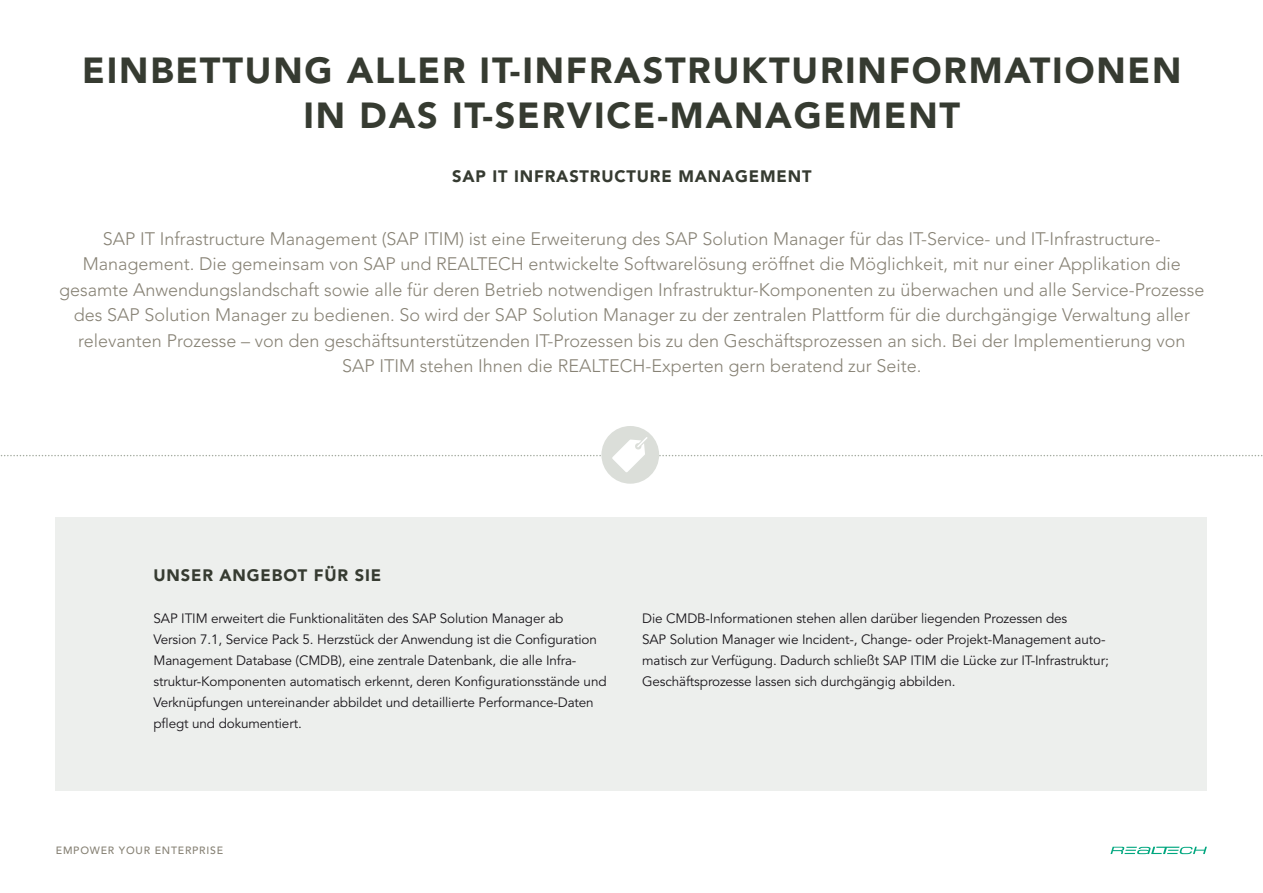
<style>
.page{position:relative;width:1263px;height:893px;background:#fff}
.page>*{position:absolute;margin:0;border:0;box-sizing:border-box;transform-origin:0 0}
.headline{font:900 36px/45px "Avenir LT Std";letter-spacing:.05em;color:#363b31;text-align:center}
.subline{font:300 18px/25.5px "Avenir LT Std";color:#878275;text-align:center}
.headline_abschnitt{font:900 16.5px "Avenir LT Std";letter-spacing:.05em;color:#363b31}
.copy{font:13.5px/21px "Avenir LT Std";letter-spacing:-.01em;color:#1a171c}
.t1{font:500 10.5px "Avenir LT Std";letter-spacing:.075em;color:#878275}
</style>
<div class="page">
<svg style="left:1110px;top:847px;width:97px;height:7px"></svg>
<div style="left:56px;top:518px;width:1151px;height:273px;background:#edefed"></div>
<div style="left:601px;top:426px;width:58px;height:58px;background:#dbded9;border-radius:50%"></div>
<svg style="left:0;top:437px;width:1263px;height:35px"></svg>
<p class="headline" style="left:82px;top:48px;width:1100px">EINBETTUNG ALLER IT-INFRASTRUKTURINFORMATIONEN<br>IN DAS IT-SERVICE-MANAGEMENT</p>
<p class="headline_abschnitt" style="left:452px;top:166px;width:361px">SAP IT INFRASTRUCTURE MANAGEMENT</p>
<p class="subline" style="left:59px;top:226px;width:1147px">SAP IT Infrastructure Management (SAP ITIM) ist eine Erweiterung des SAP Solution Manager für das IT-Service- und IT-Infrastructure-Management. Die gemeinsam von SAP und REALTECH entwickelte Softwarelösung eröffnet die Möglichkeit, mit nur einer Applikation die gesamte Anwendungslandschaft sowie alle für deren Betrieb notwendigen Infrastruktur-Komponenten zu überwachen und alle Service-Prozesse des SAP Solution Manager zu bedienen. So wird der SAP Solution Manager zu der zentralen Plattform für die durchgängige Verwaltung aller relevanten Prozesse – von den geschäftsunterstützenden IT-Prozessen bis zu den Geschäftsprozessen an sich. Bei der Implementierung von<br>SAP ITIM stehen Ihnen die REALTECH-Experten gern beratend zur Seite.</p>
<p class="headline_abschnitt" style="left:154px;top:566px;width:229px">UNSER ANGEBOT FÜR SIE</p>
<p class="copy" style="left:154px;top:608px;width:455px">SAP ITIM erweitert die Funktionalitäten des SAP Solution Manager ab Version 7.1, Service Pack 5. Herzstück der Anwendung ist die Configuration Management Database (CMDB), eine zentrale Datenbank, die alle Infra&shy;struktur-Komponenten automatisch erkennt, deren Konfigurationsstände und Verknüpfungen untereinander abbildet und detaillierte Performance-Daten pflegt und dokumentiert.</p>
<p class="copy" style="left:642px;top:608px;width:468px">Die CMDB-Informationen stehen allen darüber liegenden Prozessen des<br>SAP Solution Manager wie Incident-, Change- oder Projekt-Management auto&shy;matisch zur Verfügung. Dadurch schließt SAP ITIM die Lücke zur IT-Infrastruktur; Geschäftsprozesse lassen sich durchgängig abbilden.</p>
<p class="t1" style="left:56px;top:845px;width:169px">EMPOWER YOUR ENTERPRISE</p>
</div>
